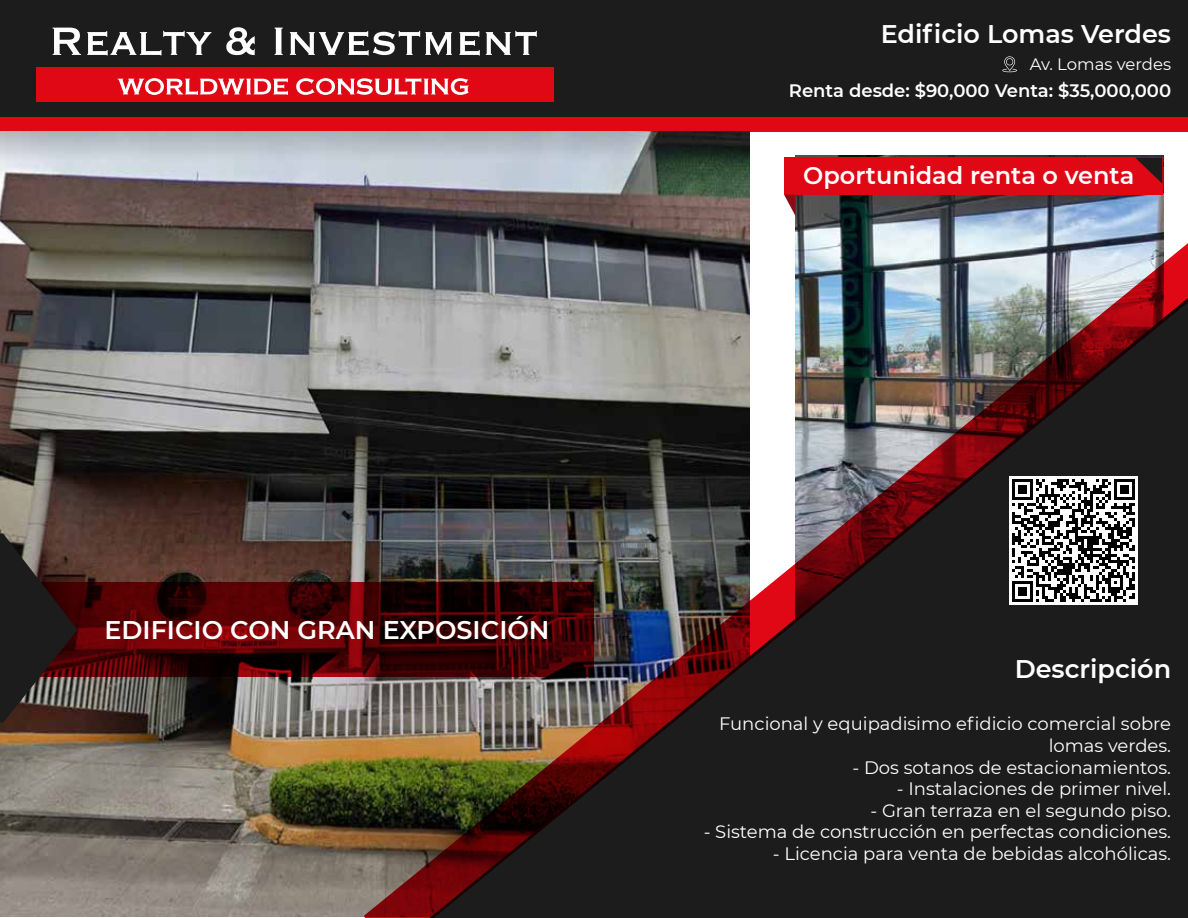
<style>
.page{position:relative;width:1188px;height:918px;background:#fff}
.page>*{position:absolute;margin:0;border:0;box-sizing:border-box;transform-origin:0 0}
.t1{font:600 25.5px "Montserrat";color:#fff}
.t2{font:600 24px "Montserrat";color:#fff}
.t3{font:18px/21.6px "Montserrat";color:#fff;text-align:right}
.t4{font:600 18px "Montserrat";color:#fff}
.t5{font:16.5px "Montserrat";color:#fff}
</style>
<div class="page">
<div style="left:0;top:0;width:1188px;height:117px;background:#1c1c1c"></div>
<div style="left:0;top:117px;width:1188px;height:14px;background:#e00814"></div>
<div style="left:36px;top:67px;width:518px;height:35px;background:#e00814"></div>
<svg style="left:118px;top:78px;width:170px;height:17px"></svg>
<svg style="left:296px;top:78px;width:173px;height:17px"></svg>
<svg style="left:53px;top:28px;width:28px;height:27px"></svg>
<svg style="left:87px;top:31px;width:124px;height:25px"></svg>
<svg style="left:226px;top:27px;width:29px;height:28px"></svg>
<svg style="left:275px;top:28px;width:8px;height:27px"></svg>
<svg style="left:290px;top:31px;width:162px;height:25px"></svg>
<svg style="left:459px;top:31px;width:21px;height:25px"></svg>
<svg style="left:486px;top:31px;width:51px;height:24px"></svg>
<img style="left:0;top:131px;width:750px;height:786px">
<img style="left:796px;top:156px;width:367px;height:64px">
<img style="left:364px;top:220px;width:824px;height:698px">
<div style="left:784px;top:158px;width:378px;height:37px;background:#e00814"></div>
<svg style="left:1135px;top:158px;width:27px;height:26px"></svg>
<svg style="left:784px;top:195px;width:12px;height:21px"></svg>
<svg style="left:78px;top:583px;width:516px;height:94px;background:#450104"></svg>
<svg style="left:0;top:533px;width:78px;height:190px;background:#372926"></svg>
<svg style="left:1002px;top:56px;width:15px;height:16px"></svg>
<div style="left:1009px;top:476px;width:129px;height:129px;background:#fff"></div>
<svg style="left:1012px;top:479px;width:123px;height:123px"></svg>
<h1 class="t1" style="left:881px;top:16px;width:292px">Edificio Lomas Verdes</h1>
<p class="t5" style="left:1030px;top:53px;width:143px">Av. Lomas verdes</p>
<p class="t4" style="left:789px;top:78px;width:384px">Renta desde: $90,000 Venta: $35,000,000</p>
<h2 class="t2" style="left:803px;top:158px;width:333px">Oportunidad renta o venta</h2>
<h1 class="t1" style="left:104px;top:612px;width:447px">EDIFICIO CON GRAN EXPOSICIÓN</h1>
<h1 class="t1" style="left:1015px;top:651px;width:158px">Descripción</h1>
<p class="t3" style="left:719px;top:713px;width:453px">Funcional y equipadisimo efidicio comercial sobre lomas verdes.</p>
<p class="t3" style="left:852px;top:756px;width:320px">- Dos sotanos de estacionamientos.</p>
<p class="t3" style="left:897px;top:777px;width:276px">- Instalaciones de primer nivel.</p>
<p class="t3" style="left:870px;top:799px;width:302px">- Gran terraza en el segundo piso.</p>
<p class="t3" style="left:704px;top:821px;width:469px">- Sistema de construcción en perfectas condiciones.</p>
<p class="t3" style="left:773px;top:842px;width:400px">- Licencia para venta de bebidas alcohólicas.</p>
</div>
